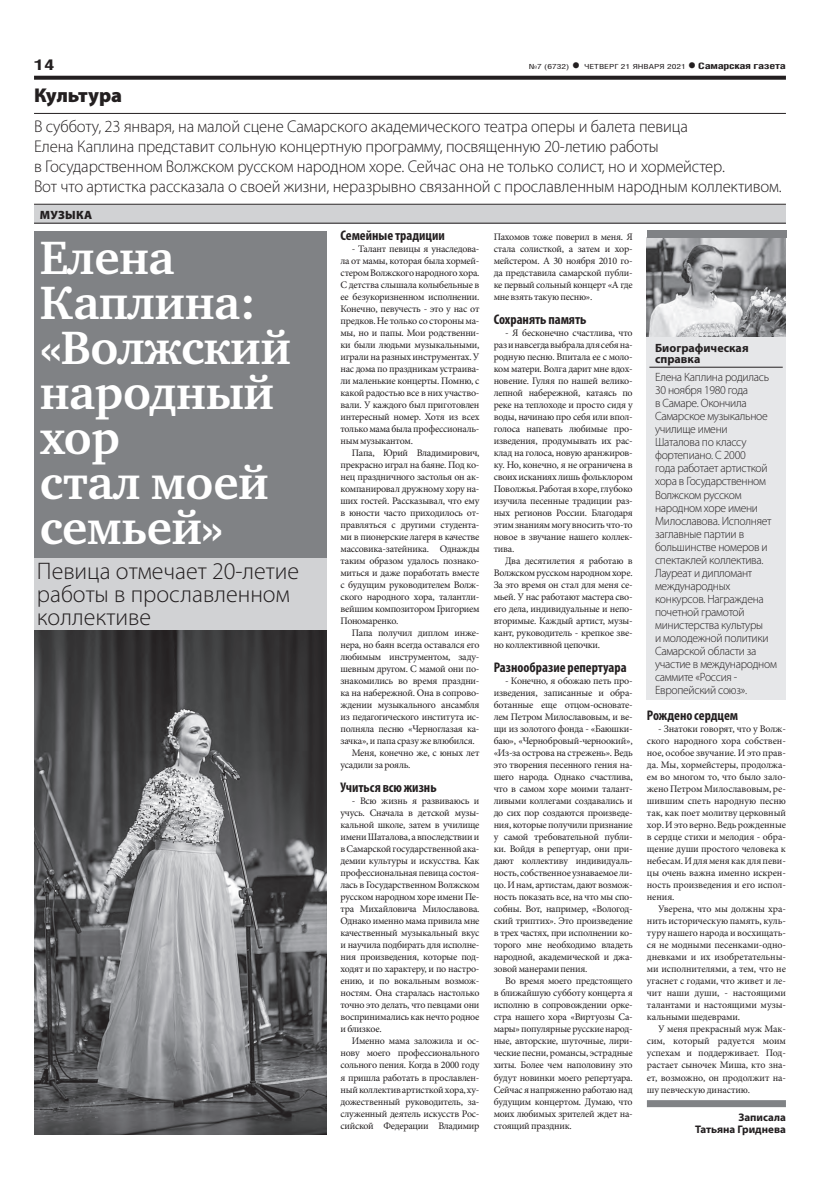
<style>
.page{position:relative;width:820px;height:1191px;background:#fff}
.page>*{position:absolute;margin:0;border:0;box-sizing:border-box;transform-origin:0 0}
.t1{font:700 48px/45px "Charter C";letter-spacing:-.01em;color:#fff}
.t2{font:300 24px/23px "Myriad Pro";color:#231f20}
.t3{font:900 20px "Myriad Pro";color:#231f20}
.t4{font:300 17px/20px "Myriad Pro";letter-spacing:-.01em;color:#231f20}
.t5{font:700 15px "Helios Cond";color:#231f20;scale:1.4 1}
.t6{font:700 condensed 14px "Myriad Pro";color:#231f20}
.t7{font:300 12px/13px "Myriad Pro";letter-spacing:-.025em;color:#231f20}
.t8{font:700 12px/11px "Myriad Pro";color:#231f20}
.t9{font:900 12px "Myriad Pro";letter-spacing:.02em;color:#231f20}
.t10{font:700 11px/12px "Myriad Pro";color:#231f20;text-align:right}
.t11{font:10px/12px "Minion Pro";letter-spacing:-.025em;color:#231f20;text-align:justify}
.t12{font:700 9px "Helios Cond";letter-spacing:-.02em;color:#231f20;scale:1.4 1}
.t13{font:7px "Helios Cond";color:#231f20;scale:1.4 1}
.s1{font-weight:700;font-size:16px}
.s2{font-size:16px}
</style>
<div class="page">
<svg style="left:34px;top:76px;width:751px;height:4px;background:#322f2f"></svg>
<div style="left:34px;top:205px;width:751px;height:18px;background:#d1d2d4"></div>
<hr style="left:34px;top:204px;width:751px;height:1px;background:#231f20">
<hr style="left:34px;top:223px;width:751px;height:1px;background:#231f20">
<hr style="left:34px;top:113px;width:751px;height:1px;background:#231f20">
<div style="left:34px;top:558px;width:292px;height:73px;background:#d1d2d4"></div>
<div style="left:646px;top:1100px;width:139px;height:7px;background:#808285"></div>
<div style="left:34px;top:231px;width:292px;height:327px;background:#808285"></div>
<img style="left:34px;top:630px;width:292px;height:504px">
<img style="left:646px;top:238px;width:139px;height:99px">
<div style="left:646px;top:337px;width:139px;height:362px;background:#e6e7e9"></div>
<hr style="left:649px;top:367px;width:133px;height:1px;background:#231f20">
<div style="left:646px;top:230px;width:140px;height:8px;background:#808285"></div>
<h3 class="t5" style="left:34px;top:55px;width:16px">14</h3>
<p class="t13" style="left:528px;top:63px;width:114px">№7 (6732) <span class="s1">•</span> ЧЕТВЕРГ 21 ЯНВАРЯ 2021</p>
<p class="t12" style="left:687px;top:61px;width:72px"><span class="s2">•</span> Самарская газета</p>
<h3 class="t3" style="left:34px;top:84px;width:90px">Культура</h3>
<p class="t4" style="left:34px;top:116px;width:749px">В субботу, 23 января, на малой сцене Самарского академического театра оперы и балета певица<br>Елена Каплина представит сольную концертную программу, посвященную 20-летию работы<br>в Государственном Волжском русском народном хоре. Сейчас она не только солист, но и хормейстер.<br>Вот что артистка рассказала о своей жизни, неразрывно связанной с прославленным народным коллективом.</p>
<p class="t9" style="left:40px;top:208px;width:54px">МУЗЫКА</p>
<h1 class="t1" style="left:40px;top:235px;width:253px">Елена<br>Каплина: «Волжский народный хор<br>стал моей семьей»</h1>
<h2 class="t2" style="left:37px;top:559px;width:264px">Певица отмечает 20-летие работы в прославленном коллективе</h2>
<h3 class="t6" style="left:340px;top:227px;width:106px">Семейные традиции</h3>
<p class="t11" style="left:340px;top:243px;width:140px;text-indent:11px">- Талант певицы я унаследова&shy;ла от мамы, которая была хормей&shy;стером Волжского народного хора.<br>С детства слышала колыбельные в ее безукоризненном исполнении.<br>Конечно, певучесть - это у нас от предков. Не только со стороны ма&shy;мы, но и папы. Мои родственни&shy;ки были людьми музыкальными, играли на разных инструментах. У нас дома по праздникам устраива&shy;ли маленькие концерты. Помню, с какой радостью все в них участво&shy;вали. У каждого был приготовлен интересный номер. Хотя из всех только мама была профессиональ&shy;ным музыкантом.</p>
<p class="t11" style="left:340px;top:447px;width:140px;text-indent:11px">Папа, Юрий Владимирович, прекрасно играл на баяне. Под ко&shy;нец праздничного застолья он ак&shy;компанировал дружному хору на&shy;ших гостей. Рассказывал, что ему в юности часто приходилось от&shy;правляться с другими студента&shy;ми в пионерские лагеря в качестве массовика-затейника. Однажды таким образом удалось познако&shy;миться и даже поработать вместе с будущим руководителем Волж&shy;ского народного хора, талантли&shy;вейшим композитором Григорием Пономаренко.</p>
<p class="t11" style="left:351px;top:627px;width:129px">Папа получил диплом инже-</p>
<p class="t11" style="left:340px;top:639px;width:140px">нера, но баян всегда оставался его</p>
<p class="t11" style="left:340px;top:651px;width:140px">любимым инструментом, заду-</p>
<p class="t11" style="left:340px;top:663px;width:140px">шевным другом. С мамой они по-</p>
<p class="t11" style="left:340px;top:675px;width:140px">знакомились во время праздни-</p>
<p class="t11" style="left:340px;top:687px;width:140px">ка на набережной. Она в сопрово-</p>
<p class="t11" style="left:340px;top:699px;width:140px">ждении музыкального ансамбля</p>
<p class="t11" style="left:340px;top:711px;width:140px">из педагогического института ис-</p>
<p class="t11" style="left:340px;top:723px;width:140px">полняла песню «Черноглазая ка-</p>
<p class="t11" style="left:340px;top:735px;width:136px">зачка», и папа сразу же влюбился.</p>
<p class="t11" style="left:351px;top:747px;width:129px">Меня, конечно же, с юных лет</p>
<p class="t11" style="left:340px;top:759px;width:71px">усадили за рояль.</p>
<h3 class="t6" style="left:340px;top:779px;width:98px">Учиться всю жизнь</h3>
<p class="t11" style="left:340px;top:795px;width:140px;text-indent:11px">- Всю жизнь я развиваюсь и учусь. Сначала в детской музы&shy;кальной школе, затем в училище имени Шаталова, а впоследствии и в Самарской государственной ака&shy;демии культуры и искусства. Как профессиональная певица состоя&shy;лась в Государственном Волжском русском народном хоре имени Пе&shy;тра Михайловича Милославова.<br>Однако именно мама привила мне качественный музыкальный вкус и научила подбирать для исполне&shy;ния произведения, которые под&shy;ходят и по характеру, и по настро&shy;ению, и по вокальным возмож&shy;ностям. Она старалась настолько точно это делать, что певцами они воспринимались как нечто родное и близкое.</p>
<p class="t11" style="left:340px;top:1035px;width:140px;text-indent:11px">Именно мама заложила и ос&shy;нову моего профессионального сольного пения. Когда в 2000 году я пришла работать в прославлен&shy;ный коллектив артисткой хора, ху&shy;дожественный руководитель, за&shy;служенный деятель искусств Рос&shy;сийской Федерации Владимир</p>
<p class="t11" style="left:493px;top:231px;width:140px">Пахомов тоже поверил в меня. Я стала солисткой, а затем и хор&shy;мейстером. А 30 ноября 2010 го&shy;да представила самарской публи&shy;ке первый сольный концерт «А где мне взять такую песню».</p>
<h3 class="t6" style="left:493px;top:311px;width:94px">Сохранять память</h3>
<p class="t11" style="left:493px;top:327px;width:140px;text-indent:11px">- Я бесконечно счастлива, что раз и навсегда выбрала для себя на&shy;родную песню. Впитала ее с моло&shy;ком матери. Волга дарит мне вдох&shy;новение. Гуляя по нашей велико&shy;лепной набережной, катаясь по реке на теплоходе и просто сидя у воды, начинаю про себя или впол&shy;голоса напевать любимые про&shy;изведения, продумывать их рас&shy;клад на голоса, новую аранжиров&shy;ку. Но, конечно, я не ограничена в своих исканиях лишь фольклором Поволжья. Работая в хоре, глубоко изучила песенные традиции раз&shy;ных регионов России. Благодаря этим знаниям могу вносить что-то новое в звучание нашего коллек&shy;тива.</p>
<p class="t11" style="left:493px;top:555px;width:140px;text-indent:11px">Два десятилетия я работаю в Волжском русском народном хоре.<br>За это время он стал для меня се&shy;мьей. У нас работают мастера сво&shy;его дела, индивидуальные и непо&shy;вторимые. Каждый артист, музы&shy;кант, руководитель - крепкое зве&shy;но коллективной цепочки.</p>
<h3 class="t6" style="left:493px;top:659px;width:134px">Разнообразие репертуара</h3>
<p class="t11" style="left:493px;top:675px;width:140px;text-indent:11px">- Конечно, я обожаю петь про&shy;изведения, записанные и обра&shy;ботанные еще отцом-основате&shy;лем Петром Милославовым, и ве&shy;щи из золотого фонда - «Баюшки&shy;баю», «Чернобровый-черноокий», «Из-за острова на стрежень». Ведь это творения песенного гения на&shy;шего народа. Однако счастлива, что в самом хоре моими талант&shy;ливыми коллегами создавались и до сих пор создаются произведе&shy;ния, которые получили признание у самой требовательной публи&shy;ки. Войдя в репертуар, они при&shy;дают коллективу индивидуаль&shy;ность, собственное узнаваемое ли&shy;цо. И нам, артистам, дают возмож&shy;ность показать все, на что мы спо&shy;собны. Вот, например, «Вологод&shy;ский триптих». Это произведение в трех частях, при исполнении ко&shy;торого мне необходимо владеть народной, академической и джа&shy;зовой манерами пения.</p>
<p class="t11" style="left:493px;top:975px;width:140px;text-indent:11px">Во время моего предстоящего в ближайшую субботу концерта я исполню в сопровождении орке&shy;стра нашего хора «Виртуозы Са&shy;мары» популярные русские народ&shy;ные, авторские, шуточные, лири&shy;ческие песни, романсы, эстрадные хиты. Более чем наполовину это будут новинки моего репертуара.<br>Сейчас я напряженно работаю над будущим концертом. Думаю, что моих любимых зрителей ждет на&shy;стоящий праздник.</p>
<p class="t8" style="left:654px;top:342px;width:95px">Биографическая справка</p>
<p class="t7" style="left:654px;top:371px;width:123px">Елена Каплина родилась<br>30 ноября 1980 года<br>в Самаре. Окончила<br>Самарское музыкальное училище имени<br>Шаталова по классу фортепиано. С 2000<br>года работает артисткой хора в Государственном<br>Волжском русском народном хоре имени<br>Милославова. Исполняет заглавные партии в большинстве номеров и спектаклей коллектива.<br>Лауреат и дипломант международных конкурсов. Награждена почетной грамотой министерства культуры<br>и молодежной политики<br>Самарской области за участие в международном саммите «Россия -<br>Европейский союз».</p>
<h3 class="t6" style="left:646px;top:707px;width:93px">Рождено сердцем</h3>
<p class="t11" style="left:646px;top:723px;width:140px;text-indent:11px">- Знатоки говорят, что у Волж&shy;ского народного хора собствен&shy;ное, особое звучание. И это прав&shy;да. Мы, хормейстеры, продолжа&shy;ем во многом то, что было зало&shy;жено Петром Милославовым, ре&shy;шившим спеть народную песню так, как поет молитву церковный хор. И это верно. Ведь рожденные в сердце стихи и мелодия - обра&shy;щение души простого человека к небесам. И для меня как для певи&shy;цы очень важна именно искрен&shy;ность произведения и его испол&shy;нения.</p>
<p class="t11" style="left:646px;top:903px;width:140px;text-indent:11px">Уверена, что мы должны хра&shy;нить историческую память, куль&shy;туру нашего народа и восхищать&shy;ся не модными песенками-одно&shy;дневками и их изобретательны&shy;ми исполнителями, а тем, что не угаснет с годами, что живет и ле&shy;чит наши души, - настоящими талантами и настоящими музы&shy;кальными шедеврами.</p>
<p class="t11" style="left:646px;top:1023px;width:140px;text-indent:11px">У меня прекрасный муж Мак&shy;сим, который радуется моим успехам и поддерживает. Под&shy;растает сыночек Миша, кто зна&shy;ет, возможно, он продолжит на&shy;шу певческую династию.</p>
<p class="t10" style="left:695px;top:1110px;width:92px">Записала<br>Татьяна Гриднева</p>
</div>
